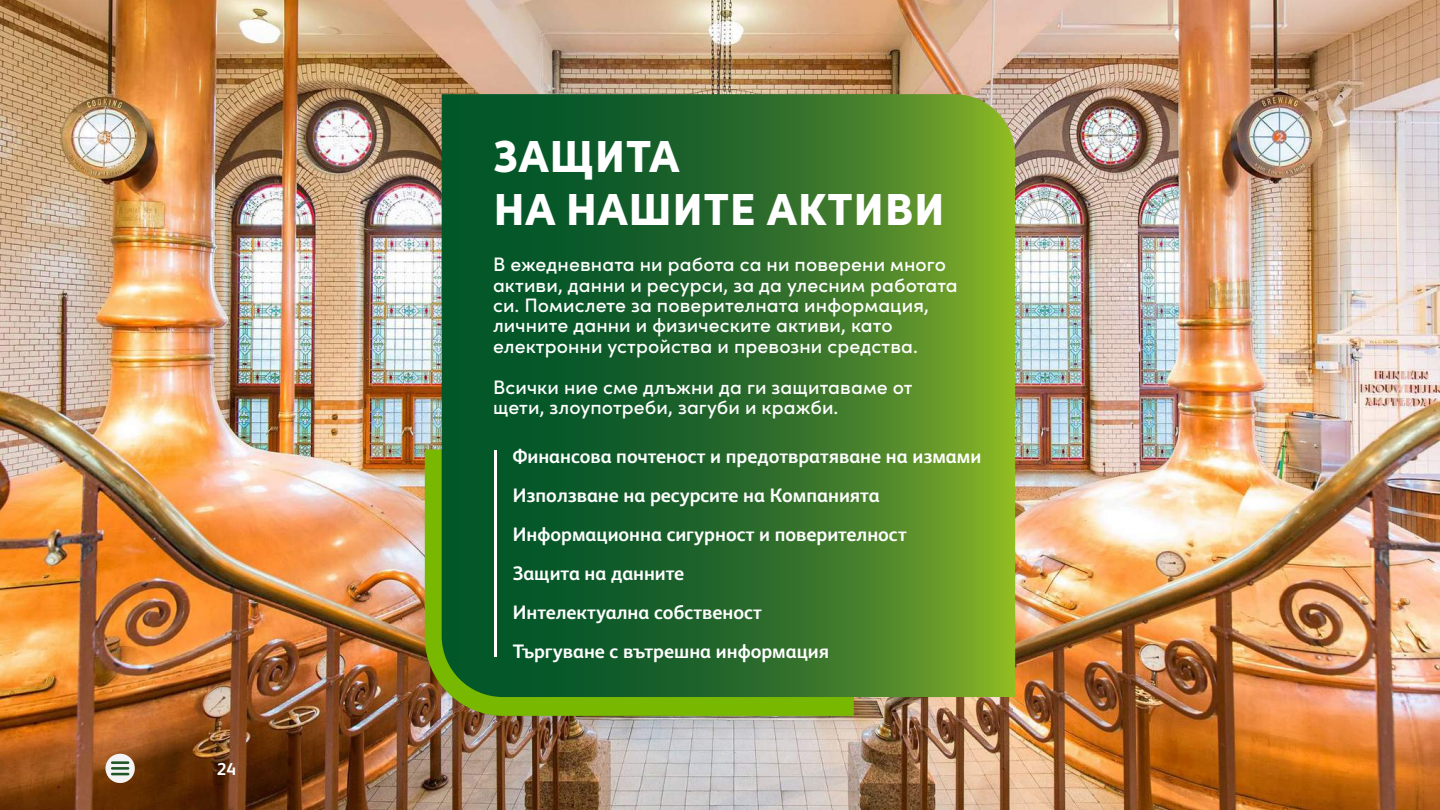
<style>
.page{position:relative;width:1440px;height:810px;background:#fff}
.page>*{position:absolute;margin:0;border:0;box-sizing:border-box;transform-origin:0 0}
.t1{font:900 45px/52.7px "Sofia Pro";letter-spacing:.015em;color:#fff}
.t2{font:500 19.5px/20.4px "Sofia Pro";letter-spacing:.005em;color:#fff}
.t3{font:700 19.5px/39px "HEINEKEN Core";color:#fff}
.t4{font:700 17.25px "HEINEKEN Core";color:#fff}
</style>
<div class="page">
<img style="left:0;top:0;width:1440px;height:810px">
<svg style="left:106px;top:754px;width:29px;height:29px"></svg>
<hr style="left:111px;top:761px;width:18px;height:3px;background:#1f5427">
<svg style="left:111px;top:773px;width:18px;height:2px"></svg>
<hr style="left:111px;top:767px;width:18px;height:3px;background:#1f5427">
<div style="left:413px;top:438px;width:470px;height:307px;background:#000;opacity:.1"></div>
<svg style="left:425px;top:450px;width:429px;height:266px;background:#7aad07"></svg>
<svg style="left:442px;top:94px;width:573px;height:603px;background:#30722a"></svg>
<hr style="left:494px;top:450px;width:3px;height:207px;background:#fff">
<p class="t4" style="left:217px;top:757px;width:21px">24</p>
<h1 class="t1" style="left:493px;top:126px;width:453px">ЗАЩИТА<br>НА НАШИТЕ АКТИВИ</h1>
<p class="t2" style="left:493px;top:253px;width:466px">В ежедневната ни работа са ни поверени много активи, данни и ресурси, за да улесним работата си. Помислете за поверителната информация, личните данни и физическите активи, като електронни устройства и превозни средства.</p>
<p class="t2" style="left:493px;top:375px;width:421px">Всички ние сме длъжни да ги защитаваме от щети, злоупотреби, загуби и кражби.</p>
<p class="t3" style="left:513px;top:435px;width:470px">Финансова почтеност и предотвратяване на измами Използване на ресурсите на Компанията Информационна сигурност и поверителност<br>Защита на данните<br>Интелектуална собственост<br>Търгуване с вътрешна информация</p>
</div>
